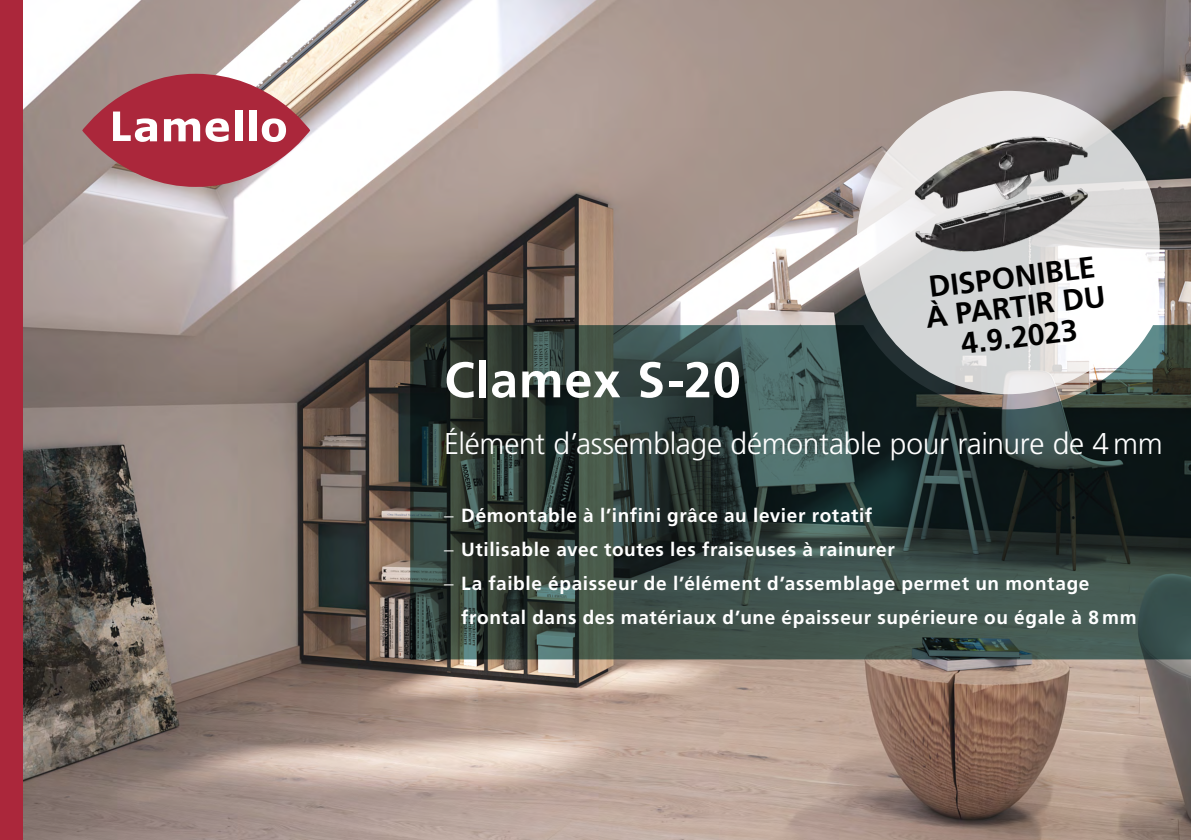
<style>
.page{position:relative;width:1191px;height:840px;background:#fff}
.page>*{position:absolute;margin:0;border:0;box-sizing:border-box;transform-origin:0 0}
.t1{font:700 50px "Frutiger LT Pro";letter-spacing:.015em;color:#fff}
.t2{font:300 30px "Frutiger LT Pro";letter-spacing:-.01em;color:#fff}
.t3{font:700 30px/30px "Frutiger LT Pro";color:#000;text-align:center}
.t4{font:700 19px/34px "Frutiger LT Pro";letter-spacing:.035em;color:#fff}
.s1{font-weight:300}
</style>
<div class="page">
<img style="left:23px;top:0;width:1168px;height:839px">
<svg style="left:82px;top:74px;width:228px;height:113px;background:#ae3c4c"></svg>
<svg style="left:164px;top:118px;width:65px;height:24px"></svg>
<div style="left:235px;top:110px;width:7px;height:31px;background:#fff"></div>
<div style="left:249px;top:110px;width:7px;height:31px;background:#fff"></div>
<svg style="left:262px;top:118px;width:24px;height:24px"></svg>
<svg style="left:113px;top:111px;width:44px;height:31px"></svg>
<svg style="left:856px;top:91px;width:303px;height:303px"></svg>
<div style="left:0;top:0;width:23px;height:839px;background:#ab273b"></div>
<img style="left:880px;top:71px;width:242px;height:243px">
<svg style="left:410px;top:325px;width:781px;height:334px;background:#3a4945"></svg>
<h2 class="t3" style="left:920px;top:273px;width:182px;rotate:-7deg">DISPONIBLE<br>À PARTIR DU<br>4.9.2023</h2>
<h1 class="t1" style="left:444px;top:350px;width:298px">Clamex S-20</h1>
<h2 class="t2" style="left:444px;top:426px;width:720px">Élément d’assemblage démontable pour rainure de 4mm</h2>
<p class="t4" style="left:444px;top:498px;width:429px"><span class="s1">–</span> Démontable à l’infini grâce au levier rotatif</p>
<p class="t4" style="left:444px;top:532px;width:452px"><span class="s1">–</span> Utilisable avec toutes les fraiseuses à rainurer</p>
<p class="t4" style="left:461px;top:566px;width:677px;text-indent:-17px"><span class="s1">–</span> La faible épaisseur de l’élément d’assemblage permet un montage frontal dans des matériaux d’une épaisseur supérieure ou égale à 8 mm</p>
</div>
